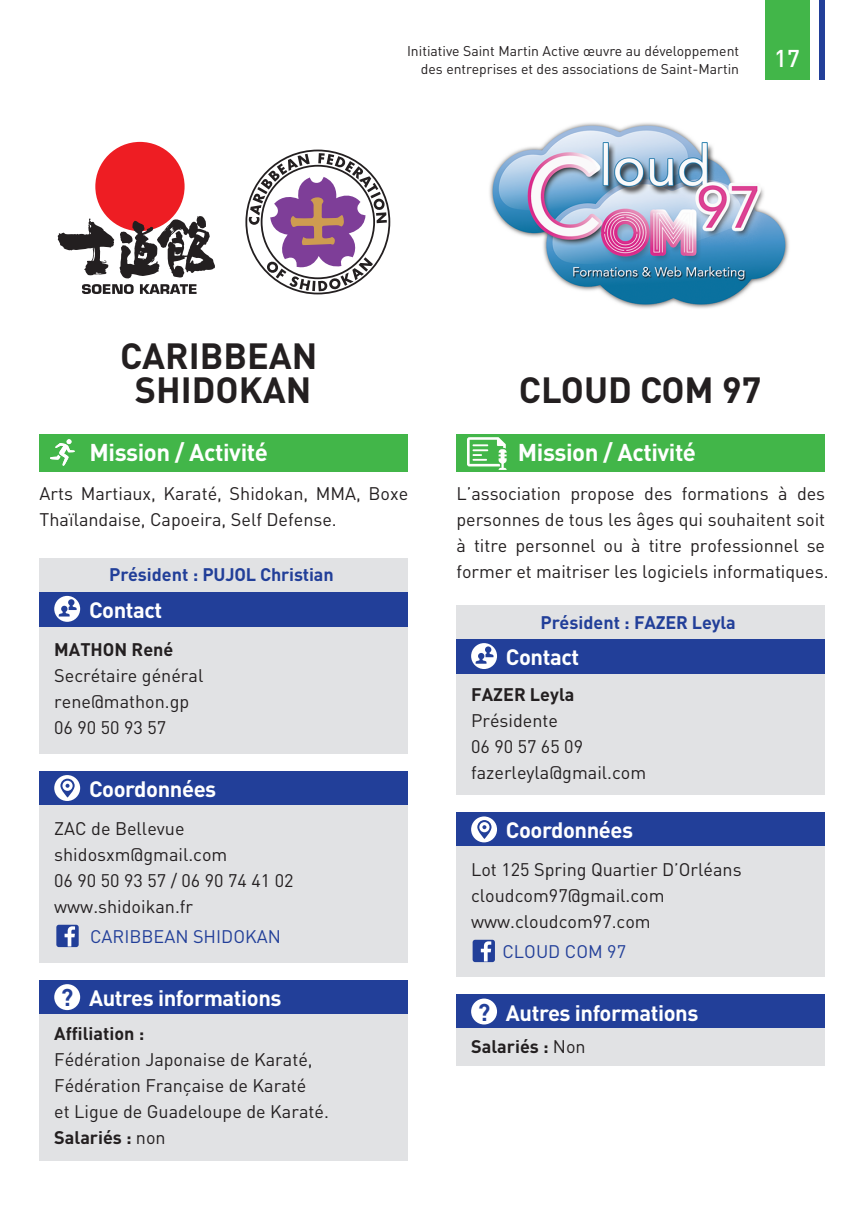
<style>
.page{position:relative;width:865px;height:1214px;background:#fff}
.page>*{position:absolute;margin:0;border:0;box-sizing:border-box;transform-origin:0 0}
.t1{font:700 36px/34px "DINOT";color:#231f20;text-align:center}
.t2{font:700 24px "DINOT";letter-spacing:-.02em;color:#fff}
.t3{font:500 24px "DINOT";color:#fff}
.t4{font:700 22px "DINOT";letter-spacing:-.02em;color:#fff}
.t5{font:18px/26px "DINOT";color:#231f20}
.t6{font:700 18px "DINOT";letter-spacing:-.01em;color:#223f99}
.t7{font:700 18px "DINOT";color:#231f20}
.t8{font:18px "DINOT";color:#223f99}
.t9{font:14px/18px "DINOT";color:#231f20;text-align:right}
.s1{font-size:24px;color:#223f99}
.s2{font-weight:700}
.s3{font-weight:400}
</style>
<div class="page">
<div style="left:40px;top:558px;width:368px;height:195px;background:#e1e2e4"></div>
<div style="left:40px;top:592px;width:368px;height:34px;background:#223f99"></div>
<svg style="left:54px;top:596px;width:26px;height:25px"></svg>
<svg style="left:59px;top:599px;width:18px;height:17px"></svg>
<div style="left:40px;top:771px;width:368px;height:34px;background:#223f99"></div>
<div style="left:54px;top:775px;width:26px;height:25px;background:#fff;border-radius:50%"></div>
<svg style="left:60px;top:778px;width:15px;height:19px"></svg>
<svg style="left:62px;top:780px;width:11px;height:10px"></svg>
<svg style="left:66px;top:783px;width:4px;height:4px"></svg>
<div style="left:40px;top:805px;width:368px;height:157px;background:#e1e2e4"></div>
<div style="left:40px;top:980px;width:368px;height:34px;background:#223f99"></div>
<div style="left:54px;top:984px;width:26px;height:25px;background:#fff;border-radius:50%"></div>
<div style="left:40px;top:1014px;width:368px;height:146px;background:#e1e2e4"></div>
<div style="left:40px;top:435px;width:368px;height:37px;background:#42b649"></div>
<div style="left:456px;top:994px;width:369px;height:34px;background:#223f99"></div>
<div style="left:471px;top:998px;width:26px;height:26px;background:#fff;border-radius:50%"></div>
<div style="left:456px;top:1028px;width:369px;height:37px;background:#e1e2e4"></div>
<div style="left:456px;top:435px;width:369px;height:37px;background:#42b649"></div>
<div style="left:456px;top:605px;width:369px;height:189px;background:#e1e2e4"></div>
<div style="left:456px;top:639px;width:369px;height:34px;background:#223f99"></div>
<svg style="left:471px;top:643px;width:26px;height:26px"></svg>
<svg style="left:475px;top:646px;width:18px;height:17px"></svg>
<div style="left:456px;top:812px;width:369px;height:34px;background:#223f99"></div>
<div style="left:471px;top:816px;width:26px;height:26px;background:#fff;border-radius:50%"></div>
<svg style="left:477px;top:820px;width:14px;height:18px"></svg>
<svg style="left:479px;top:822px;width:10px;height:10px"></svg>
<svg style="left:482px;top:825px;width:4px;height:4px"></svg>
<div style="left:456px;top:846px;width:369px;height:130px;background:#e1e2e4"></div>
<div style="left:56px;top:924px;width:23px;height:23px;background:#223f99;border-radius:3px"></div>
<svg style="left:65px;top:926px;width:10px;height:20px"></svg>
<div style="left:472px;top:939px;width:23px;height:23px;background:#223f99;border-radius:3px"></div>
<svg style="left:481px;top:941px;width:10px;height:20px"></svg>
<div style="left:765px;top:0;width:44px;height:79px;background:#42b649"></div>
<div style="left:819px;top:0;width:6px;height:79px;background:#223f99"></div>
<img style="left:489px;top:123px;width:300px;height:186px">
<div style="left:95px;top:142px;width:89px;height:89px;background:#ee1d23;border-radius:50%"></div>
<svg style="left:57px;top:216px;width:158px;height:78px"></svg>
<svg style="left:249px;top:153px;width:138px;height:138px"></svg>
<svg style="left:467px;top:437px;width:39px;height:33px"></svg>
<svg style="left:50px;top:439px;width:25px;height:26px"></svg>
<p class="t9" style="left:407px;top:42px;width:334px">Initiative Saint Martin Active œuvre au développement des entreprises et des associations de Saint-Martin</p>
<h2 class="t3" style="left:774px;top:43px;width:27px">17</h2>
<h1 class="t1" style="left:120px;top:338px;width:199px">CARIBBEAN<br>SHIDOKAN</h1>
<h2 class="t2" style="left:90px;top:437px;width:180px">Mission / Activité</h2>
<h1 class="t1" style="left:518px;top:372px;width:244px">CLOUD COM 97</h1>
<h2 class="t2" style="left:518px;top:437px;width:180px">Mission / Activité</h2>
<p class="t5" style="left:40px;top:480px;width:370px">Arts Martiaux, Karaté, Shidokan, MMA, Boxe<br>Thaïlandaise, Capoeira, Self Defense.</p>
<p class="t6" style="left:109px;top:563px;width:226px">Président : PUJOL Christian</p>
<p class="t4" style="left:89px;top:595px;width:75px">Contact</p>
<p class="t7" style="left:54px;top:637px;width:121px">MATHON René</p>
<p class="t5" style="left:54px;top:662px;width:151px">Secrétaire général rene@mathon.gp<br>06 90 50 93 57</p>
<p class="t4" style="left:89px;top:774px;width:129px">Coordonnées</p>
<p class="t5" style="left:54px;top:815px;width:241px">ZAC de Bellevue shidosxm@gmail.com<br>06 90 50 93 57 / 06 90 74 41 02 www.shidoikan.fr</p>
<p class="t8" style="left:90px;top:925px;width:192px">CARIBBEAN SHIDOKAN</p>
<p class="t4" style="left:61px;top:983px;width:222px"><span class="s1">?</span> Autres informations</p>
<p class="t7" style="left:54px;top:1021px;width:92px">Affiliation :</p>
<p class="t5" style="left:54px;top:1046px;width:276px">Fédération Japonaise de Karaté,<br>Fédération Française de Karaté<br>et Ligue de Guadeloupe de Karaté.<br><span class="s2">Salariés :</span> non</p>
<p class="t5" style="left:456px;top:480px;width:373px">L’association propose des formations à des personnes de tous les âges qui souhaitent soit à titre personnel ou à titre professionnel se former et maitriser les logiciels informatiques.</p>
<p class="t6" style="left:540px;top:611px;width:197px">Président : FAZER Leyla</p>
<p class="t4" style="left:506px;top:642px;width:75px">Contact</p>
<p class="t7" style="left:471px;top:682px;width:105px">FAZER Leyla</p>
<p class="t5" style="left:471px;top:707px;width:177px">Présidente<br>06 90 57 65 09 fazerleyla@gmail.com</p>
<p class="t4" style="left:506px;top:816px;width:129px">Coordonnées</p>
<p class="t5" style="left:471px;top:856px;width:272px">Lot 125 Spring Quartier D’Orléans cloudcom97@gmail.com www.cloudcom97.com</p>
<p class="t8" style="left:502px;top:940px;width:125px">CLOUD COM 97</p>
<p class="t4" style="left:478px;top:998px;width:222px"><span class="s1">?</span> Autres informations</p>
<p class="t7" style="left:471px;top:1034px;width:116px">Salariés : <span class="s3">Non</span></p>
</div>
